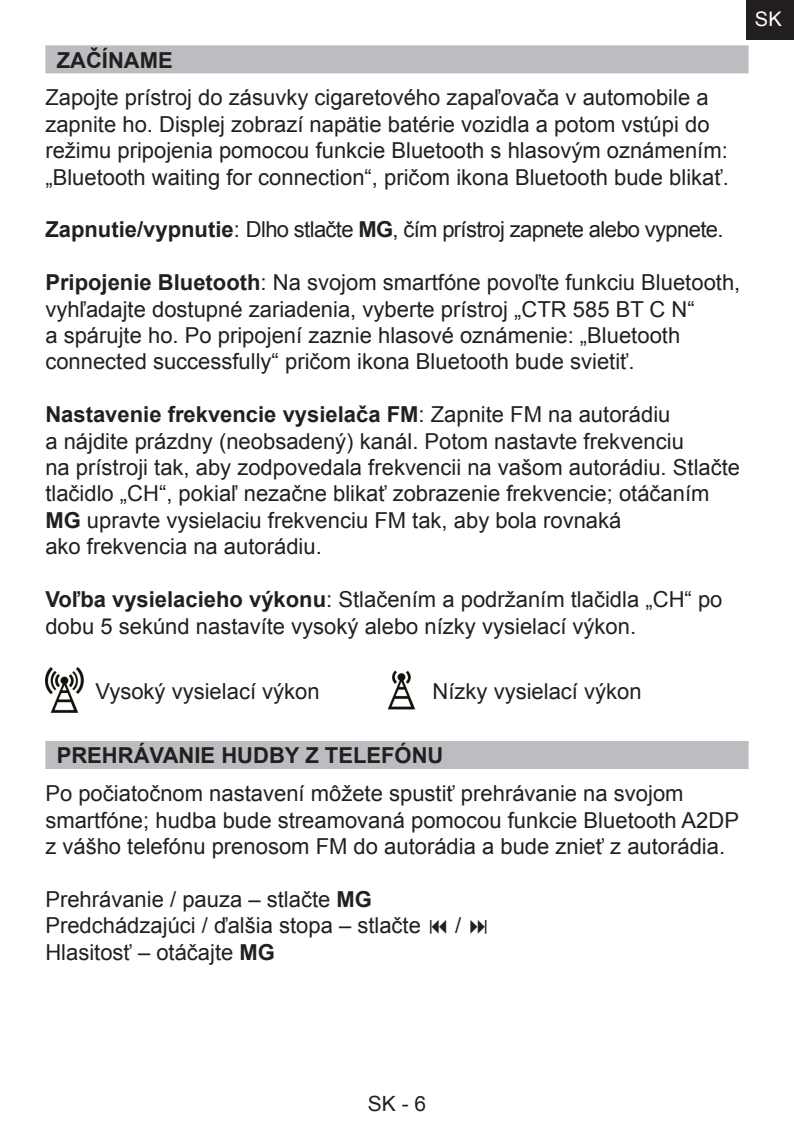
<style>
.page{position:relative;width:794px;height:1134px;background:#fff}
.page>*{position:absolute;margin:0;border:0;box-sizing:border-box;transform-origin:0 0}
._3_Text{font:22px/26.4px "Arial";color:#231f20}
._3_Text-2{font:22px "Arial";letter-spacing:-.03em;color:#231f20}
.TOC_Title_GREY{font:700 22px "Arial";color:#231f20}
.t1{font:20.8px "Arial";color:#231f20}
.t2{font:20px "Arial";color:#fff}
.s1{font-weight:700}
</style>
<div class="page">
<div style="left:746px;top:0;width:48px;height:39px;background:#231f20"></div>
<div style="left:45px;top:45px;width:703px;height:28px;background:#bcbdc0"></div>
<div style="left:45px;top:741px;width:703px;height:28px;background:#bcbdc0"></div>
<img style="left:45px;top:667px;width:38px;height:46px">
<img style="left:387px;top:670px;width:29px;height:40px">
<p class="TOC_Title_GREY" style="left:57px;top:45px;width:118px">ZAČÍNAME</p>
<p class="_3_Text" style="left:45px;top:85px;width:685px">Zapojte prístroj do zásuvky cigaretového zapaľovača v automobile a zapnite ho. Displej zobrazí napätie batérie vozidla a potom vstúpi do režimu pripojenia pomocou funkcie Bluetooth s hlasovým oznámením: „Bluetooth waiting for connection“, pričom ikona Bluetooth bude blikať.</p>
<p class="_3_Text-2" style="left:45px;top:215px;width:679px"><span class="s1">Zapnutie/vypnutie</span>: Dlho stlačte <span class="s1">MG</span>, čím prístroj zapnete alebo vypnete.</p>
<p class="_3_Text" style="left:45px;top:270px;width:696px"><span class="s1">Pripojenie Bluetooth</span>: Na svojom smartfóne povoľte funkciu Bluetooth, vyhľadajte dostupné zariadenia, vyberte prístroj „CTR 585 BT C N“<br>a spárujte ho. Po pripojení zaznie hlasové oznámenie: „Bluetooth connected successfully“ pričom ikona Bluetooth bude svietiť.</p>
<p class="_3_Text" style="left:45px;top:402px;width:696px"><span class="s1">Nastavenie frekvencie vysielača FM</span>: Zapnite FM na autorádiu<br>a nájdite prázdny (neobsadený) kanál. Potom nastavte frekvenciu<br>na prístroji tak, aby zodpovedala frekvencii na vašom autorádiu. Stlačte tlačidlo „CH“, pokiaľ nezačne blikať zobrazenie frekvencie; otáčaním <span class="s1">MG</span> upravte vysielaciu frekvenciu FM tak, aby bola rovnaká<br>ako frekvencia na autorádiu.</p>
<p class="_3_Text" style="left:45px;top:586px;width:678px"><span class="s1">Voľba vysielacieho výkonu</span>: Stlačením a podržaním tlačidla „CH“ po dobu 5 sekúnd nastavíte vysoký alebo nízky vysielací výkon.</p>
<p class="t2" style="left:755px;top:6px;width:28px">SK</p>
<p class="_3_Text" style="left:95px;top:678px;width:226px">Vysoký vysielací výkon</p>
<p class="_3_Text" style="left:432px;top:678px;width:211px">Nízky vysielací výkon</p>
<p class="TOC_Title_GREY" style="left:57px;top:741px;width:388px">PREHRÁVANIE HUDBY Z TELEFÓNU</p>
<p class="_3_Text" style="left:45px;top:780px;width:695px">Po počiatočnom nastavení môžete spustiť prehrávanie na svojom smartfóne; hudba bude streamovaná pomocou funkcie Bluetooth A2DP z vášho telefónu prenosom FM do autorádia a bude znieť z autorádia.</p>
<p class="_3_Text" style="left:45px;top:886px;width:328px">Prehrávanie / pauza – stlačte <span class="s1">MG</span></p>
<p class="_3_Text" style="left:45px;top:912px;width:377px">Predchádzajúci / ďalšia stopa – stlačte</p>
<p class="_3_Text" style="left:455px;top:912px;width:8px">/</p>
<p class="_3_Text" style="left:45px;top:939px;width:231px">Hlasitosť – otáčajte <span class="s1">MG</span></p>
<p class="t1" style="left:368px;top:1090px;width:60px">SK - 6</p>
</div>
